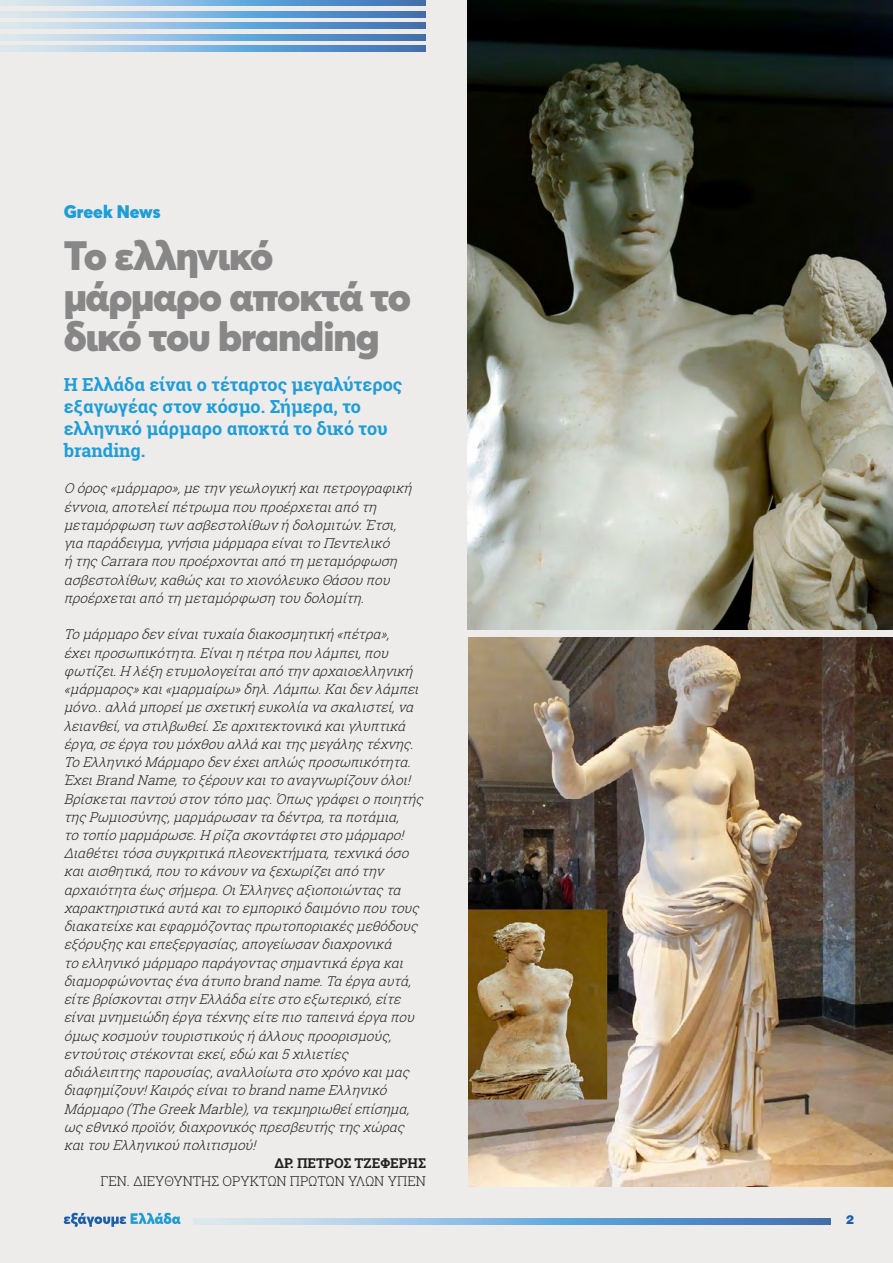
<style>
.page{position:relative;width:893px;height:1263px;background:#edeceb}
.page>*{position:absolute;margin:0;border:0;box-sizing:border-box;transform-origin:0 0}
.t1{font:900 40.5px/40.8px "Averta";letter-spacing:-.03em;color:#888787}
.t2{font:700 18px/21.9px "Roboto Slab";color:#1e9dd8}
.t3{font:900 18px "Averta";color:#1e9dd8}
.t4{font:italic 300 13.5px/18.3px "Roboto Slab";color:#231f20}
.t5{font:300 13.5px "Roboto Slab";color:#231f20}
.t6{font:700 13.5px "Roboto Slab";color:#231f20}
.t7{font:900 12px "UB Helvetica";color:#1b5fa9}
</style>
<div class="page">
<svg style="left:0;top:0;width:426px;height:6px;background:#83b0d9"></svg>
<svg style="left:0;top:23px;width:426px;height:6px;background:#83b0d9"></svg>
<svg style="left:0;top:46px;width:426px;height:5px;background:#83b0d9"></svg>
<svg style="left:0;top:11px;width:426px;height:6px;background:#83b0d9"></svg>
<svg style="left:0;top:34px;width:426px;height:6px;background:#83b0d9"></svg>
<svg style="left:64px;top:1213px;width:117px;height:14px"></svg>
<svg style="left:194px;top:1219px;width:637px;height:5px;background:#83b0d9"></svg>
<img style="left:468px;top:0;width:425px;height:629px">
<img style="left:468px;top:638px;width:425px;height:548px">
<h2 class="t3" style="left:64px;top:200px;width:98px">Greek News</h2>
<h1 class="t1" style="left:64px;top:234px;width:349px">Το ελληνικό μάρμαρο αποκτά το δικό του branding</h1>
<h2 class="t2" style="left:64px;top:374px;width:340px">Η Ελλάδα είναι ο τέταρτος μεγαλύτερος εξαγωγέας στον κόσμο. Σήμερα, τo ελληνικό μάρμαρο αποκτά το δικό του branding.</h2>
<p class="t4" style="left:64px;top:479px;width:354px">O όρος«μάρμαρο»,μετηνγεωλογικήκαιπετρογραφική έννοια,αποτελείπέτρωμαπουπροέρχεταιαπότη μεταμόρφωσητωνασβεστολίθωνήδολομιτών.Έτσι, γιαπαράδειγμα,γνήσιαμάρμαραείναιτοΠεντελικό ήτηςCarraraπουπροέρχονταιαπότημεταμόρφωση ασβεστολίθων,καθώςκαιτοχιονόλευκοΘάσουπου προέρχεταιαπότημεταμόρφωσητουδολομίτη.</p>
<p class="t4" style="left:64px;top:625px;width:365px">Τομάρμαροδενείναιτυχαίαδιακοσμητική«πέτρα», έχειπροσωπικότητα.Είναιηπέτραπουλάμπει,που φωτίζει.Η λέξηετυμολογείταιαπότηναρχαιοελληνική «μάρμαρος»και«μαρμαίρω»δηλ.Λάμπω.Καιδενλάμπει μόνο..αλλάμπορείμεσχετικήευκολίανασκαλιστεί,να λειανθεί,ναστιλβωθεί.Σεαρχιτεκτονικάκαιγλυπτικά έργα,σεέργατουμόχθουαλλάκαιτηςμεγάληςτέχνης.<br>ΤοΕλληνικόΜάρμαροδενέχειαπλώςπροσωπικότητα.<br>ΈχειBrandName,τοξέρουνκαιτοαναγνωρίζουνόλοι!<br>Βρίσκεταιπαντούστοντόπομας.Όπωςγράφειοποιητής τηςΡωμιοσύνης,μαρμάρωσανταδέντρα,ταποτάμια, τοτοπίομαρμάρωσε.Η ρίζασκοντάφτειστoμάρμαρο!<br>Διαθέτειτόσασυγκριτικάπλεονεκτήματα,τεχνικάόσο καιαισθητικά,πουτοκάνουνναξεχωρίζειαπότην αρχαιότηταέωςσήμερα.ΟιΈλληνεςαξιοποιώνταςτα χαρακτηριστικάαυτάκαιτοεμπορικόδαιμόνιοπουτους διακατείχεκαιεφαρμόζονταςπρωτοποριακέςμεθόδους εξόρυξηςκαιεπεξεργασίας,απογείωσανδιαχρονικά τοελληνικόμάρμαροπαράγονταςσημαντικάέργακαι διαμορφώνονταςέναάτυποbrandname.Ταέργααυτά, είτεβρίσκονταιστηνΕλλάδαείτεστοεξωτερικό,είτε είναιμνημειώδηέργατέχνηςείτεπιοταπεινάέργαπου όμωςκοσμούντουριστικούςήάλλουςπροορισμούς, εντούτοιςστέκονταιεκεί,εδώ και5χιλιετίες αδιάλειπτηςπαρουσίας,αναλλοίωταστοχρόνοκαιμας διαφημίζουν!ΚαιρόςείναιτοbrandnameΕλληνικό Μάρμαρο(TheGreekMarble),νατεκμηριωθείεπίσημα, ωςεθνικόπροϊόν,διαχρονικόςπρεσβευτήςτηςχώρας καιτουΕλληνικούπολιτισμού!</p>
<p class="t6" style="left:275px;top:1154px;width:153px">ΔΡ. ΠΕΤΡΟΣ ΤΖΕΦΕΡΗΣ</p>
<p class="t5" style="left:100px;top:1172px;width:327px">ΓΕΝ. ΔΙΕΥΘΥΝΤΗΣ ΟΡΥΚΤΩΝ ΠΡΩΤΩΝ ΥΛΩΝ ΥΠΕΝ</p>
<p class="t7" style="left:846px;top:1212px;width:10px">2</p>
</div>
